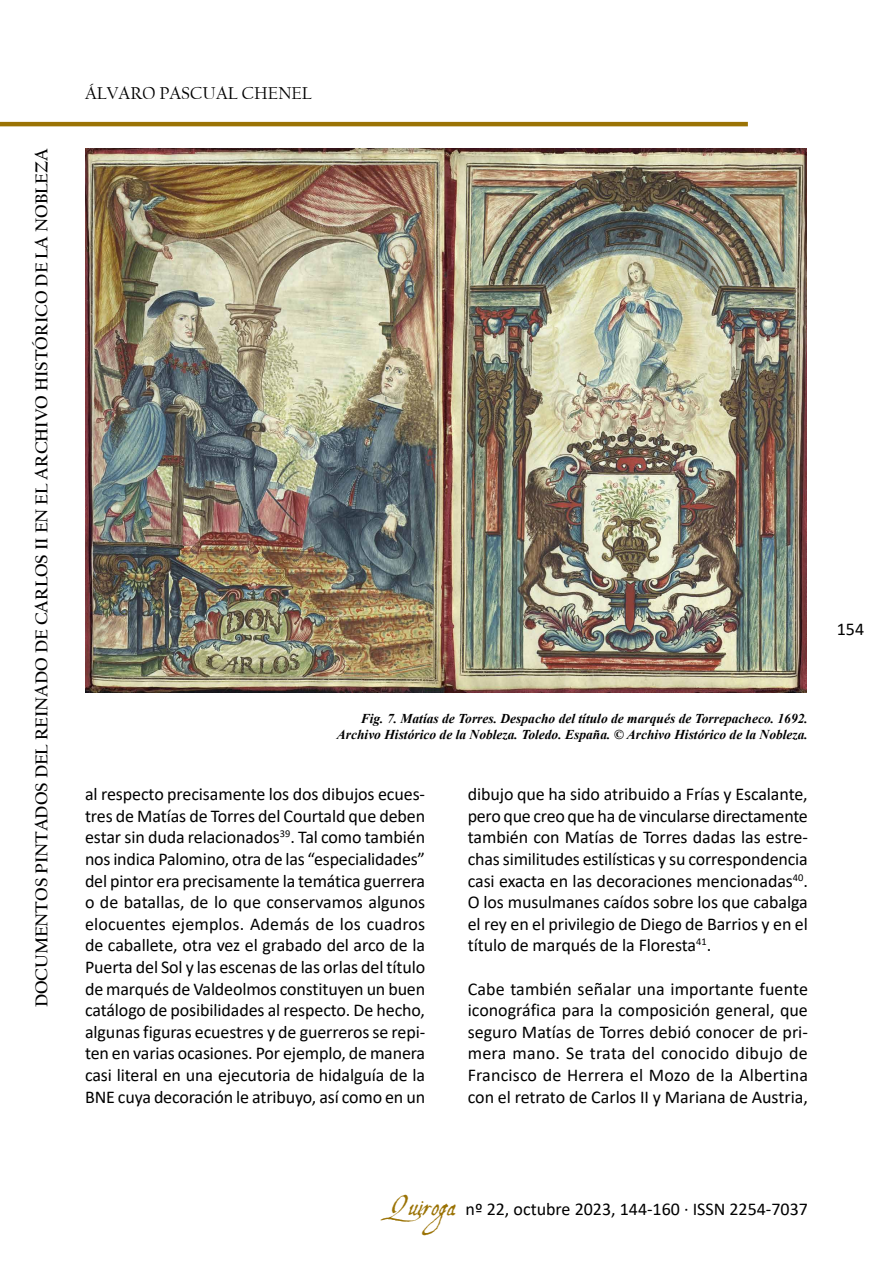
<style>
.page{position:relative;width:893px;height:1263px;background:#fff}
.page>*{position:absolute;margin:0;border:0;box-sizing:border-box;transform-origin:0 0}
.t1{font:18px/21.6px "Calibri";letter-spacing:-.005em;color:#000;text-align:justify}
.t2{font:700 18px "Californian FB";color:#000}
.t3{font:18px "Californian FB";color:#000}
.t4{font:italic 700 13.5px/16.2px "Times New Roman";color:#000;text-align:right}
.s1{font-family:"Aquiline";font-size:27px;color:#9b7305}
</style>
<div class="page">
<hr style="left:0;top:122px;width:748px;height:4px;background:#9b7305">
<img style="left:85px;top:149px;width:721px;height:543px">
<p class="t2" style="left:31px;top:1007px;width:860px;rotate:-90deg">DOCUMENTOS PINTADOS DEL REINADO DE CARLOS II EN EL ARCHIVO HISTÓRICO DE LA NOBLEZA</p>
<p class="t3" style="left:85px;top:83px;width:35px">ÁLVAR</p>
<p class="t3" style="left:143px;top:83px;width:112px">O PAS CUAL CHENE</p>
<p class="t3" style="left:302px;top:83px;width:11px">L</p>
<p class="t1" style="left:837px;top:617px;width:29px">154</p>
<p class="t4" style="left:337px;top:709px;width:473px">Fig. 7. Matías de Torres. Despacho del título de marqués de Torrepacheco. 1692.<br>Archivo Histórico de la Nobleza. Toledo. España. © Archivo Histórico de la Nobleza.</p>
<p class="t1" style="left:85px;top:783px;width:342px">al respecto precisamente los dos dibujos ecues&shy;tres de Matías de Torres del Courtald que deben estar sin duda relacionados<sup>39</sup>. Tal como también nos indica Palomino, otra de las “especialidades” del pintor era precisamente la temática guerrera o de batallas, de lo que conservamos algunos elocuentes ejemplos. Además de los cuadros de caballete, otra vez el grabado del arco de la Puerta del Sol y las escenas de las orlas del título de marqués de Valdeolmos constituyen un buen catálogo de posibilidades al respecto. De hecho, algunas figuras ecuestres y de guerreros se repi&shy;ten en varias ocasiones. Por ejemplo, de manera casi literal en una ejecutoria de hidalguía de la BNE cuya decoración le atribuyo, así como en un</p>
<p class="t1" style="left:468px;top:783px;width:342px">dibujo que ha sido atribuido a Frías y Escalante, pero que creo que ha de vincularse directamente también con Matías de Torres dadas las estre&shy;chas similitudes estilísticas y su correspondencia casi exacta en las decoraciones mencionadas<sup>40</sup>.<br>O los musulmanes caídos sobre los que cabalga el rey en el privilegio de Diego de Barrios y en el título de marqués de la Floresta<sup>41</sup>.</p>
<p class="t1" style="left:468px;top:977px;width:342px">Cabe también señalar una importante fuente iconográfica para la composición general, que seguro Matías de Torres debió conocer de pri&shy;mera mano. Se trata del conocido dibujo de Francisco de Herrera el Mozo de la Albertina con el retrato de Carlos II y Mariana de Austria,</p>
<p class="t1" style="left:389px;top:1198px;width:420px"><span class="s1">Quiroga</span> nº 22, octubre 2023, 144-160 · ISSN 2254-7037</p>
</div>
